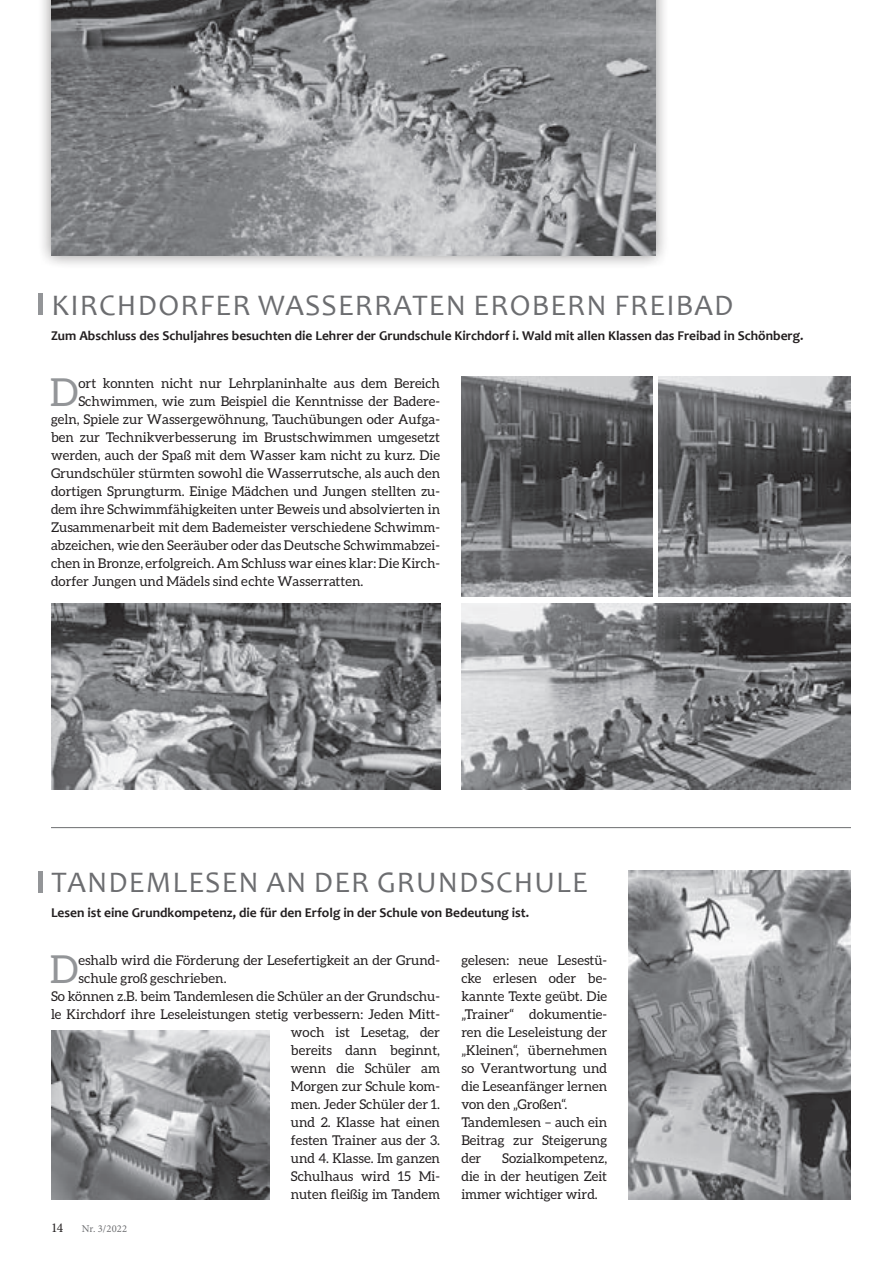
<style>
.page{position:relative;width:893px;height:1263px;background:#fff}
.page>*{position:absolute;margin:0;border:0;box-sizing:border-box;transform-origin:0 0}
.t1{font:38.55px "Aleo";color:#939598}
.t2{font:30px "Candara";letter-spacing:.04em;color:#6c6d70}
.t3{font:13.5px/18px "Aleo";color:#231f20}
.t4{font:700 13.5px "Candara";color:#231f20}
.t5{font:13.5px "Minion Pro";color:#231f20}
.t6{font:10.5px "Minion Pro";letter-spacing:.015em;color:#6c6d70}
</style>
<div class="page">
<div style="left:38px;top:294px;width:5px;height:21px;background:#939598"></div>
<div style="left:37px;top:0;width:633px;height:269px;background:#231f20;opacity:.5"></div>
<img style="left:51px;top:0;width:605px;height:255px">
<img style="left:461px;top:604px;width:389px;height:186px">
<img style="left:51px;top:604px;width:389px;height:186px">
<img style="left:659px;top:377px;width:191px;height:219px">
<img style="left:461px;top:377px;width:192px;height:219px">
<div style="left:38px;top:871px;width:5px;height:21px;background:#939598"></div>
<img style="left:51px;top:1031px;width:219px;height:168px">
<img style="left:628px;top:870px;width:222px;height:329px">
<hr style="left:51px;top:827px;width:800px;height:1px;background:#6c6d70">
<h2 class="t2" style="left:52px;top:287px;width:683px">KIRCHDORFER WASSERRATEN EROBERN FREIBAD</h2>
<p class="t4" style="left:51px;top:327px;width:754px">Zum Abschluss des Schuljahres besuchten die Lehrer der Grundschule Kirchdorf i. Wald mit allen Klassen das Freibad in Schönberg.</p>
<h1 class="t1" style="left:50px;top:370px;width:30px">D</h1>
<p class="t3" style="left:78px;top:374px;width:363px">ort konnten nicht nur Lehrplaninhalte aus dem Bereich</p>
<p class="t3" style="left:78px;top:392px;width:363px">Schwimmen, wie zum Beispiel die Kenntnisse der Badere-</p>
<p class="t3" style="left:51px;top:410px;width:391px">geln, Spiele zur Wassergewöhnung, Tauchübungen oder Aufga-</p>
<p class="t3" style="left:51px;top:428px;width:391px">ben zur Technikverbesserung im Brustschwimmen umgesetzt</p>
<p class="t3" style="left:51px;top:446px;width:391px">werden, auch der Spaß mit dem Wasser kam nicht zu kurz. Die</p>
<p class="t3" style="left:51px;top:464px;width:391px">Grundschüler stürmten sowohl die Wasserrutsche, als auch den</p>
<p class="t3" style="left:51px;top:482px;width:391px">dortigen Sprungturm. Einige Mädchen und Jungen stellten zu-</p>
<p class="t3" style="left:51px;top:500px;width:391px">dem ihre Schwimmfähigkeiten unter Beweis und absolvierten in</p>
<p class="t3" style="left:51px;top:518px;width:391px">Zusammenarbeit mit dem Bademeister verschiedene Schwimm-</p>
<p class="t3" style="left:51px;top:536px;width:391px">abzeichen, wie den Seeräuber oder das Deutsche Schwimmabzei-</p>
<p class="t3" style="left:51px;top:554px;width:391px">chen in Bronze, erfolgreich. Am Schluss war eines klar: Die Kirch-</p>
<p class="t3" style="left:51px;top:572px;width:314px">dorfer Jungen und Mädels sind echte Wasserratten.</p>
<h2 class="t2" style="left:52px;top:864px;width:538px">TANDEMLESEN AN DER GRUNDSCHULE</h2>
<p class="t4" style="left:51px;top:904px;width:480px">Lesen ist eine Grundkompetenz, die für den Erfolg in der Schule von Bedeutung ist.</p>
<h1 class="t1" style="left:50px;top:947px;width:30px">D</h1>
<p class="t3" style="left:78px;top:951px;width:363px">eshalb wird die Förderung der Lesefertigkeit an der Grund-</p>
<p class="t3" style="left:78px;top:969px;width:150px">schule groß geschrieben.</p>
<p class="t3" style="left:51px;top:987px;width:391px">So können z.B. beim Tandemlesen die Schüler an der Grundschu-</p>
<p class="t3" style="left:51px;top:1005px;width:391px">le Kirchdorf ihre Leseleistungen stetig verbessern: Jeden Mitt-</p>
<p class="t3" style="left:291px;top:1023px;width:151px">woch ist Lesetag, der</p>
<p class="t3" style="left:291px;top:1041px;width:151px">bereits dann beginnt,</p>
<p class="t3" style="left:291px;top:1059px;width:151px">wenn die Schüler am</p>
<p class="t3" style="left:291px;top:1077px;width:151px">Morgen zur Schule kom-</p>
<p class="t3" style="left:291px;top:1095px;width:151px">men. Jeder Schüler der 1.</p>
<p class="t3" style="left:291px;top:1113px;width:151px">und 2. Klasse hat einen</p>
<p class="t3" style="left:291px;top:1131px;width:151px">festen Trainer aus der 3.</p>
<p class="t3" style="left:291px;top:1149px;width:151px">und 4. Klasse. Im ganzen</p>
<p class="t3" style="left:291px;top:1167px;width:151px">Schulhaus wird 15 Mi-</p>
<p class="t3" style="left:291px;top:1185px;width:151px">nuten fleißig im Tandem</p>
<p class="t5" style="left:51px;top:1219px;width:14px">14</p>
<p class="t6" style="left:82px;top:1222px;width:47px">Nr. 3/2022</p>
<p class="t3" style="left:461px;top:951px;width:147px">gelesen: neue Lesestü&shy;cke erlesen oder be&shy;kannte Texte geübt. Die „Trainer“ dokumentie&shy;ren die Leseleistung der „Kleinen“, übernehmen so Verantwortung und die Leseanfänger lernen von den „Großen“.<br>Tandemlesen – auch ein<br>Beitrag zur Steigerung der</p>
<p class="t3" style="left:461px;top:1149px;width:147px;text-align:justify;text-indent:41px">Sozialkompetenz, die in der heutigen Zeit immer wichtiger wird.</p>
</div>
